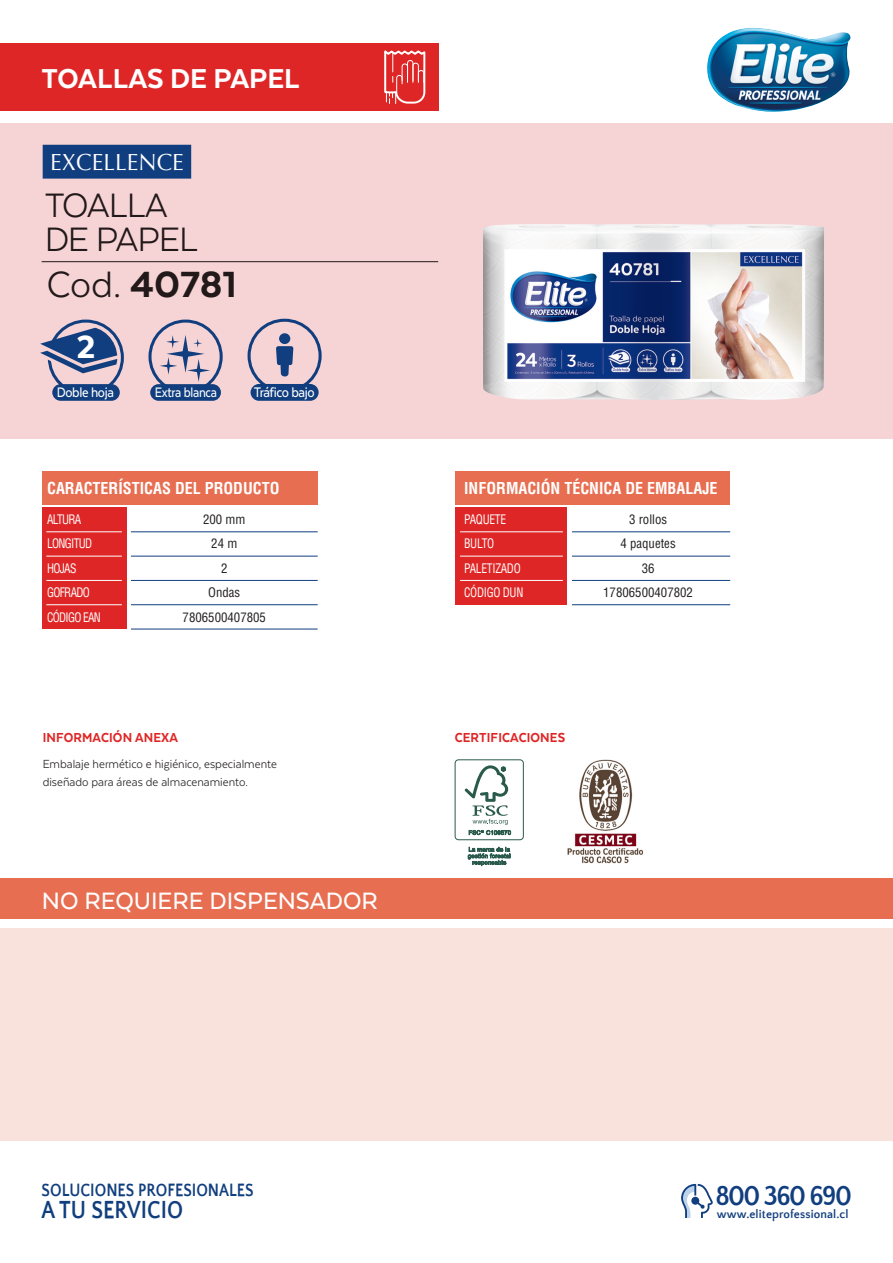
<style>
.page{position:relative;width:893px;height:1263px;background:#fff}
.page>*{position:absolute;margin:0;border:0;box-sizing:border-box;transform-origin:0 0}
.t1{font:800 42px "Texta";color:#231f20}
.t2{font:39px/34.5px "Texta";letter-spacing:-.025em;color:#231f20}
.t3{font:800 36.9px "Texta";color:#fff}
.t4{font:800 31.5px "Texta";color:#fff}
.t5{font:700 28.65px "Quattrocento Sans";letter-spacing:-.06em;color:#113e7e;scale:.93 1}
.t6{font:500 27.3px "Texta";color:#fff}
.t7{font:700 25.5px "Quattrocento Sans";color:#113e7e;scale:.85 1}
.t8{font:23.4px "Optima LT Std";color:#fff}
.t9{font:700 18.45px "Quattrocento Sans";color:#113e7e;scale:.85 1}
.t10{font:700 condensed 16.05px "Helvetica LT Std";color:#fff}
.t11{font:500 15.9px "Texta";letter-spacing:-.025em;color:#fff;scale:.9 1}
.t12{font:500 15.75px "Texta";letter-spacing:-.02em;color:#fff;scale:.85 1}
.t13{font:800 15px "Texta";letter-spacing:.01em;color:#df2626;scale:.95 1}
.t14{font:13.5px/18px "Texta";color:#231f20;scale:.95 1}
.t15{font:condensed 12.75px/24.5px "Helvetica LT Std";color:#231f20;text-align:center}
.t16{font:condensed 12.75px/24.5px "Helvetica LT Std";letter-spacing:-.06em;color:#fff;scale:.9 1}
.t17{font:condensed 12.75px/24.5px "Helvetica LT Std";letter-spacing:-.025em;color:#fff;scale:.9 1}
.t18{font:700 12px "Quattrocento Sans";letter-spacing:.01em;color:#113e7e}
.s1{font-weight:400}
</style>
<div class="page">
<div style="left:0;top:928px;width:893px;height:213px;background:#fae2dc"></div>
<div style="left:0;top:878px;width:893px;height:41px;background:#e76e51"></div>
<div style="left:0;top:123px;width:893px;height:316px;background:#f6d4d5"></div>
<div style="left:0;top:43px;width:438px;height:68px;background:#df2626"></div>
<hr style="left:42px;top:261px;width:396px;height:1px;background:#231f20">
<svg style="left:384px;top:50px;width:42px;height:54px"></svg>
<img style="left:483px;top:224px;width:341px;height:176px">
<img style="left:707px;top:28px;width:144px;height:84px">
<hr style="left:131px;top:531px;width:187px;height:1px;background:#113e7e">
<hr style="left:131px;top:556px;width:187px;height:1px;background:#113e7e">
<hr style="left:131px;top:580px;width:187px;height:1px;background:#113e7e">
<hr style="left:131px;top:604px;width:187px;height:1px;background:#113e7e">
<hr style="left:131px;top:629px;width:187px;height:1px;background:#113e7e">
<div style="left:42px;top:507px;width:84px;height:122px;background:#df2626"></div>
<div style="left:42px;top:471px;width:276px;height:33px;background:#e76e51"></div>
<hr style="left:46px;top:531px;width:76px;height:1px;background:#fff">
<hr style="left:46px;top:556px;width:76px;height:1px;background:#fff">
<hr style="left:46px;top:580px;width:76px;height:1px;background:#fff">
<hr style="left:46px;top:604px;width:76px;height:1px;background:#fff">
<hr style="left:572px;top:531px;width:158px;height:1px;background:#113e7e">
<hr style="left:572px;top:556px;width:158px;height:1px;background:#113e7e">
<hr style="left:572px;top:580px;width:158px;height:1px;background:#113e7e">
<hr style="left:572px;top:604px;width:158px;height:1px;background:#113e7e">
<div style="left:455px;top:507px;width:112px;height:98px;background:#df2626"></div>
<div style="left:455px;top:471px;width:275px;height:33px;background:#e76e51"></div>
<hr style="left:460px;top:531px;width:103px;height:1px;background:#fff">
<hr style="left:460px;top:556px;width:103px;height:1px;background:#fff">
<hr style="left:460px;top:580px;width:103px;height:1px;background:#fff">
<svg style="left:681px;top:1184px;width:32px;height:34px"></svg>
<div style="left:43px;top:145px;width:148px;height:34px;background:#113e7e"></div>
<svg style="left:40px;top:319px;width:84px;height:69px"></svg>
<div style="left:52px;top:384px;width:68px;height:17px;background:#113e7e;border-radius:8px"></div>
<img style="left:567px;top:759px;width:76px;height:105px">
<div style="left:455px;top:759px;width:69px;height:81px;border:1px solid #2a5a4b;border-radius:3px"></div>
<svg style="left:465px;top:765px;width:46px;height:70px"></svg>
<svg style="left:468px;top:847px;width:43px;height:19px"></svg>
<div style="left:148px;top:320px;width:75px;height:74px;border:3px solid #113e7e;border-radius:50%"></div>
<svg style="left:160px;top:335px;width:50px;height:47px"></svg>
<div style="left:150px;top:384px;width:71px;height:17px;background:#113e7e;border-radius:8px"></div>
<div style="left:248px;top:319px;width:74px;height:74px;border:3px solid #113e7e;border-radius:50%"></div>
<svg style="left:276px;top:333px;width:17px;height:43px"></svg>
<div style="left:251px;top:384px;width:68px;height:17px;background:#113e7e;border-radius:8px"></div>
<h3 class="t4" style="left:42px;top:62px;width:260px">TOALLAS DE PAPEL</h3>
<h3 class="t8" style="left:50px;top:148px;width:135px">EXCELLENCE</h3>
<h2 class="t2" style="left:44px;top:187px;width:155px">TOALLA<br>DE PAPEL</h2>
<h1 class="t1" style="left:46px;top:263px;width:192px"><span class="s1">Cod.</span> 40781</h1>
<h3 class="t3" style="left:76px;top:328px;width:21px">2</h3>
<p class="t11" style="left:57px;top:384px;width:65px">Doble hoja</p>
<p class="t12" style="left:155px;top:384px;width:75px">Extra blanca</p>
<p class="t11" style="left:254px;top:384px;width:69px">Tráfico bajo</p>
<p class="t10" style="left:47px;top:478px;width:234px">CARACTERÍSTICAS DEL PRODUCTO</p>
<p class="t16" style="left:47px;top:507px;width:61px">ALTURA<br>LONGITUD<br>HOJAS<br>GOFRADO<br>CÓDIGO EAN</p>
<p class="t15" style="left:603px;top:507px;width:91px">3 rollos<br>4 paquetes<br>36<br>17806500407802</p>
<p class="t10" style="left:464px;top:478px;width:255px">INFORMACIÓN TÉCNICA DE EMBALAJE</p>
<p class="t17" style="left:464px;top:507px;width:67px">PAQUETE<br>BULTO<br>PALETIZADO<br>CÓDIGO DUN</p>
<p class="t15" style="left:183px;top:507px;width:85px">200 mm<br>24 m<br>2<br>Ondas<br>7806500407805</p>
<p class="t13" style="left:43px;top:729px;width:144px">INFORMACIÓN ANEXA</p>
<p class="t14" style="left:43px;top:754px;width:248px">Embalaje hermético e higiénico, especialmente diseñado para áreas de almacenamiento.</p>
<h3 class="t6" style="left:42px;top:886px;width:337px">NO REQUIERE DISPENSADOR</h3>
<p class="t13" style="left:455px;top:729px;width:118px">CERTIFICACIONES</p>
<h3 class="t9" style="left:42px;top:1181px;width:251px">SOLUCIONES PROFESIONALES</h3>
<h3 class="t7" style="left:42px;top:1196px;width:168px">A TU SERVICIO</h3>
<h3 class="t5" style="left:715px;top:1180px;width:148px">800 360 690</h3>
<p class="t18" style="left:717px;top:1208px;width:133px">www.eliteprofessional.cl</p>
</div>
